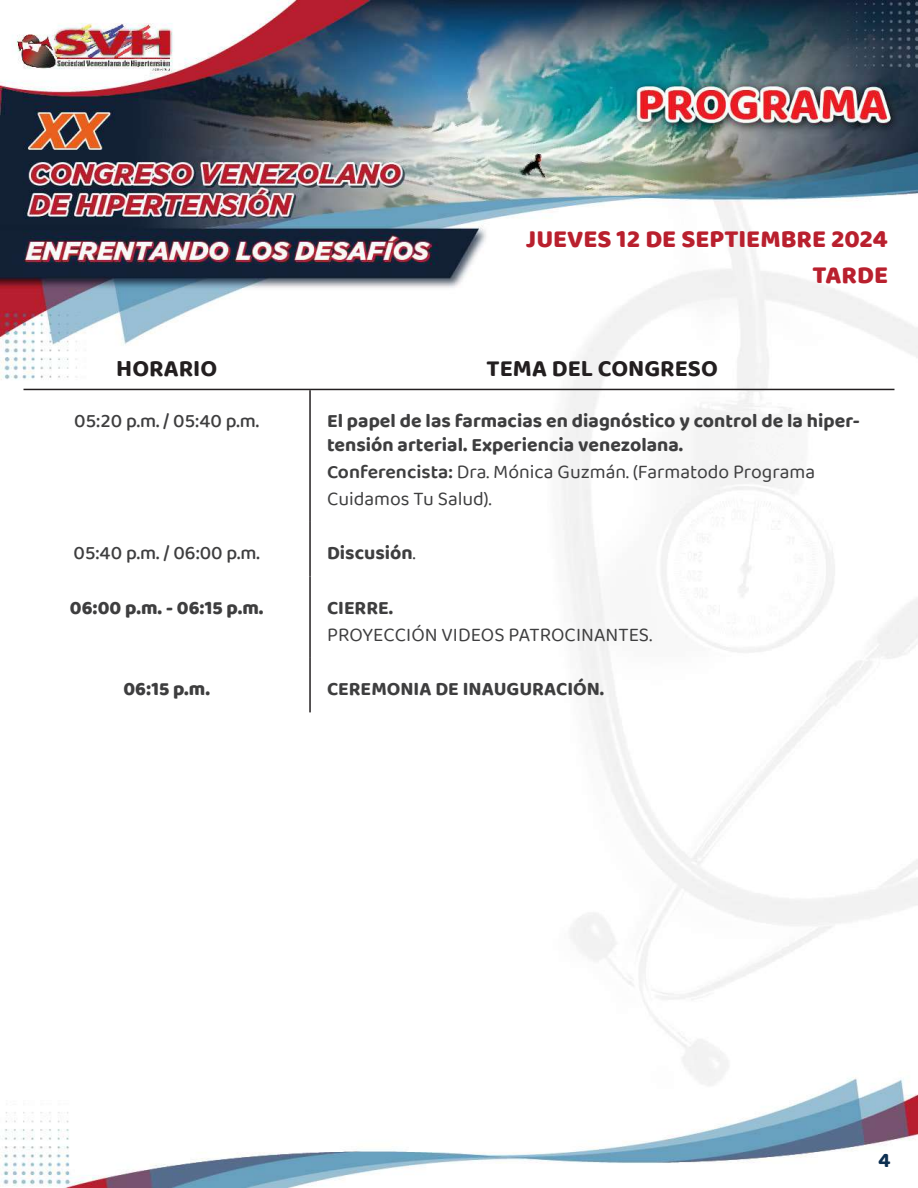
<style>
.page{position:relative;width:918px;height:1188px;background:#fff}
.page>*{position:absolute;margin:0;border:0;box-sizing:border-box;transform-origin:0 0}
.t1{font:800 25.5px/36px "Baloo 2";color:#b9202e;text-align:right}
.t2{font:700 24px "Baloo 2";color:#231f20}
.t3{font:700 21px "Baloo 2";color:#0d2f50}
.t4{font:700 19.5px/24px "Baloo 2";color:#3e3e3f}
.t5{font:19.5px/27px "Baloo 2";color:#3e3e3f}
.t6{font:500 19.5px "Baloo 2";color:#3e3e3f}
.t7{font:800 19.5px "Baloo 2";color:#3e3e3f}
.s1{font-weight:600}
.s2{font-weight:400}
</style>
<div class="page">
<img style="left:0;top:0;width:918px;height:1188px">
<hr style="left:24px;top:389px;width:286px;height:1px;background:#231f20">
<hr style="left:310px;top:389px;width:584px;height:1px;background:#231f20">
<hr style="left:309px;top:390px;width:2px;height:132px;background:#231f20">
<hr style="left:309px;top:522px;width:2px;height:54px;background:#231f20">
<hr style="left:309px;top:576px;width:2px;height:82px;background:#231f20">
<hr style="left:309px;top:658px;width:2px;height:54px;background:#231f20">
<h1 class="t1" style="left:526px;top:220px;width:364px">JUEVES 12 DE SEPTIEMBRE 2024<br>TARDE</h1>
<p class="t2" style="left:116px;top:354px;width:102px">HORARIO</p>
<p class="t2" style="left:487px;top:354px;width:233px">TEMA DEL CONGRESO</p>
<p class="t6" style="left:74px;top:407px;width:186px">05:20 p.m. / 05:40 p.m.</p>
<p class="t4" style="left:327px;top:408px;width:534px">El papel de las farmacias en diagnóstico y control de la hiper&shy;tensión arterial. Experiencia venezolana.</p>
<p class="t5" style="left:327px;top:459px;width:490px"><span class="s1">Conferencista:</span> Dra. Mónica Guzmán. (Farmatodo Programa<br>Cuidamos Tu Salud).</p>
<p class="t6" style="left:74px;top:539px;width:188px">05:40 p.m. / 06:00 p.m.</p>
<p class="t4" style="left:327px;top:541px;width:90px">Discusión<span class="s2">.</span></p>
<p class="t7" style="left:70px;top:596px;width:195px">06:00 p.m. - 06:15 p.m.</p>
<p class="t4" style="left:327px;top:595px;width:68px">CIERRE.</p>
<p class="t5" style="left:327px;top:622px;width:327px">PROYECCIÓN VIDEOS PATROCINANTES.</p>
<p class="t7" style="left:123px;top:677px;width:88px">06:15 p.m.</p>
<p class="t4" style="left:327px;top:677px;width:279px">CEREMONIA DE INAUGURACIÓN.</p>
<p class="t3" style="left:878px;top:1147px;width:14px">4</p>
</div>
